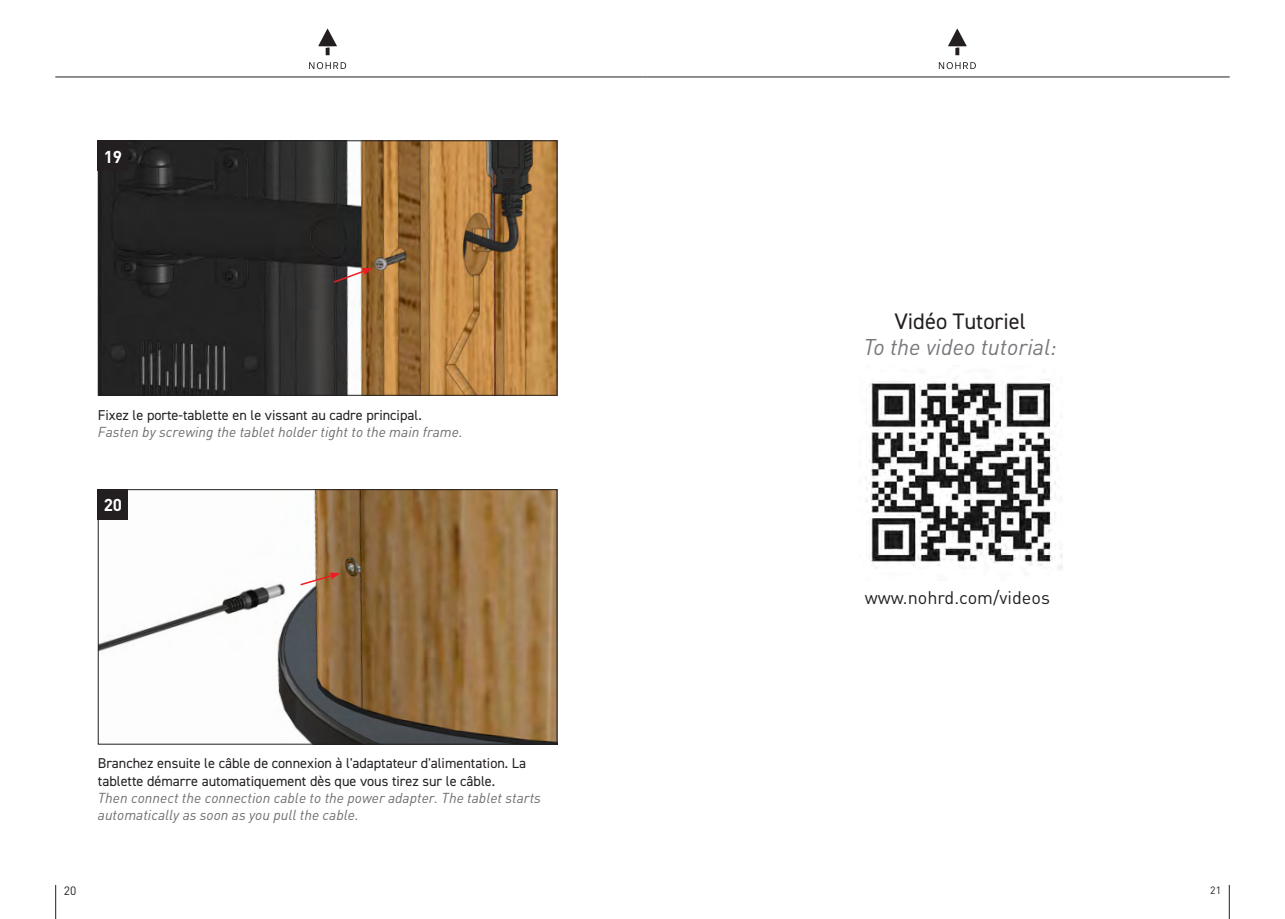
<style>
.page{position:relative;width:1285px;height:919px;background:#fff}
.page>*{position:absolute;margin:0;border:0;box-sizing:border-box;transform-origin:0 0}
.t1{font:italic 22.5px/25.8px "DIN";color:#76787b;text-align:center}
.t2{font:18px "DIN";color:#231f20}
.t3{font:700 17.1px "DIN";color:#fff}
.t4{font:14.25px/17.2px "DIN2014";color:#231f20}
.t5{font:italic 14.25px/17.1px "DIN";color:#6c6d70}
.t6{font:12px "DIN";color:#231f20}
.t7{font:10.5px "DIN";color:#231f20}
.s1{font-family:"DIN2014";font-style:normal;color:#231f20}
.s2{font-family:"DIN";font-style:italic;color:#6c6d70}
</style>
<div class="page">
<svg style="left:938px;top:62px;width:37px;height:7px"></svg>
<svg style="left:948px;top:29px;width:18px;height:26px"></svg>
<hr style="left:642px;top:77px;width:587px;height:1px;background:#231f20">
<hr style="left:1228px;top:884px;width:1px;height:34px;background:#231f20">
<svg style="left:309px;top:62px;width:37px;height:7px"></svg>
<svg style="left:318px;top:29px;width:19px;height:26px"></svg>
<hr style="left:55px;top:77px;width:587px;height:1px;background:#231f20">
<hr style="left:55px;top:884px;width:1px;height:34px;background:#231f20">
<img style="left:100px;top:142px;width:455px;height:251px">
<div style="left:98px;top:140px;width:459px;height:255px;border:1px solid #231f20"></div>
<div style="left:98px;top:140px;width:30px;height:31px;background:#231f20"></div>
<svg style="left:332px;top:268px;width:40px;height:16px"></svg>
<img style="left:100px;top:491px;width:455px;height:251px">
<div style="left:98px;top:489px;width:459px;height:255px;border:1px solid #231f20"></div>
<div style="left:98px;top:489px;width:30px;height:30px;background:#231f20"></div>
<svg style="left:299px;top:572px;width:41px;height:14px"></svg>
<img style="left:866px;top:379px;width:196px;height:191px">
<p class="t3" style="left:104px;top:145px;width:20px">19</p>
<p class="t5" style="left:98px;top:406px;width:366px"><span class="s1">Fixez le porte-tablette en le vissant au cadre principal.<br></span>Fasten by screwing the tablet holder tight to the main frame.</p>
<p class="t3" style="left:104px;top:494px;width:20px">20</p>
<p class="t4" style="left:98px;top:754px;width:444px">Branchez ensuite le câble de connexion à l'adaptateur d'alimentation. La tablette démarre automatiquement dès que vous tirez sur le câble.<br><span class="s2">Then connect the connection cable to the power adapter. The tablet starts automatically as soon as you pull the cable.</span></p>
<p class="t1" style="left:863px;top:307px;width:195px"><span class="s1">Vidéo Tutoriel<br></span>To the video tutorial:</p>
<p class="t2" style="left:864px;top:585px;width:187px">www.nohrd.com/videos</p>
<p class="t6" style="left:64px;top:882px;width:14px">20</p>
<p class="t7" style="left:1209px;top:883px;width:12px">21</p>
</div>
